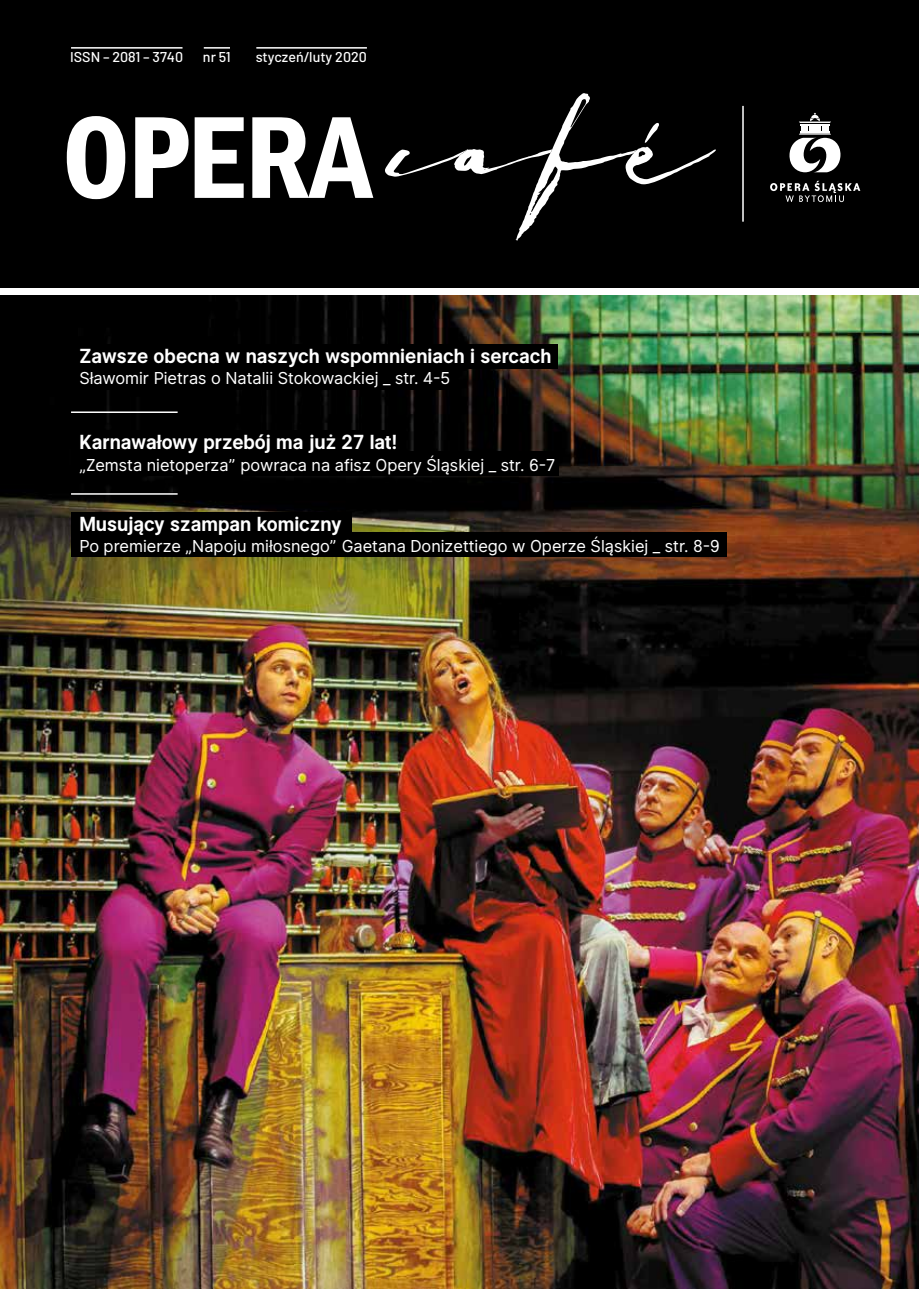
<style>
.page{position:relative;width:919px;height:1289px;background:#fff}
.page>*{position:absolute;margin:0;border:0;box-sizing:border-box;transform-origin:0 0}
.t1{font:700 19.5px "Inter UI";color:#fff}
.t2{font:16.5px "Inter UI";color:#fff}
.t3{font:500 14.25px "Barlow";color:#fff}
</style>
<div class="page">
<img style="left:0;top:296px;width:918px;height:992px">
<div style="left:71px;top:344px;width:486px;height:25px;background:#000"></div>
<div style="left:71px;top:430px;width:331px;height:25px;background:#000"></div>
<div style="left:71px;top:365px;width:385px;height:24px;background:#000"></div>
<div style="left:71px;top:451px;width:487px;height:24px;background:#000"></div>
<div style="left:0;top:0;width:918px;height:287px;background:#000"></div>
<svg style="left:67px;top:116px;width:58px;height:83px"></svg>
<svg style="left:135px;top:117px;width:53px;height:81px"></svg>
<svg style="left:195px;top:117px;width:49px;height:81px"></svg>
<svg style="left:252px;top:117px;width:121px;height:81px"></svg>
<svg style="left:385px;top:93px;width:330px;height:148px"></svg>
<svg style="left:789px;top:113px;width:51px;height:59px"></svg>
<svg style="left:770px;top:181px;width:90px;height:21px"></svg>
<hr style="left:742px;top:106px;width:1px;height:116px;background:#fff">
<hr style="left:71px;top:47px;width:111px;height:2px;background:#fff">
<hr style="left:204px;top:47px;width:26px;height:2px;background:#fff">
<hr style="left:256px;top:47px;width:111px;height:2px;background:#fff">
<hr style="left:71px;top:411px;width:107px;height:2px;background:#fff">
<div style="left:71px;top:512px;width:280px;height:25px;background:#000"></div>
<div style="left:71px;top:532px;width:655px;height:25px;background:#000"></div>
<hr style="left:71px;top:493px;width:107px;height:1px;background:#fff">
<p class="t3" style="left:70px;top:48px;width:114px">ISSN – 2081 – 3740</p>
<p class="t3" style="left:203px;top:48px;width:29px">nr 51</p>
<p class="t3" style="left:256px;top:48px;width:113px">styczeń/luty 2020</p>
<p class="t1" style="left:79px;top:342px;width:473px">Zawsze obecna w naszych wspomnieniach i sercach</p>
<p class="t2" style="left:79px;top:366px;width:372px">Sławomir Pietras o Natalii Stokowackiej _ str. 4-5</p>
<p class="t1" style="left:79px;top:428px;width:319px">Karnawałowy przebój ma już 27 lat!</p>
<p class="t2" style="left:79px;top:453px;width:477px">„Zemsta nietoperza” powraca na afisz Opery Śląskiej _ str. 6-7</p>
<p class="t1" style="left:79px;top:510px;width:264px">Musujący szampan komiczny</p>
<p class="t2" style="left:79px;top:534px;width:642px">Po premierze „Napoju miłosnego” Gaetana Donizettiego w Operze Śląskiej _ str. 8-9</p>
</div>
